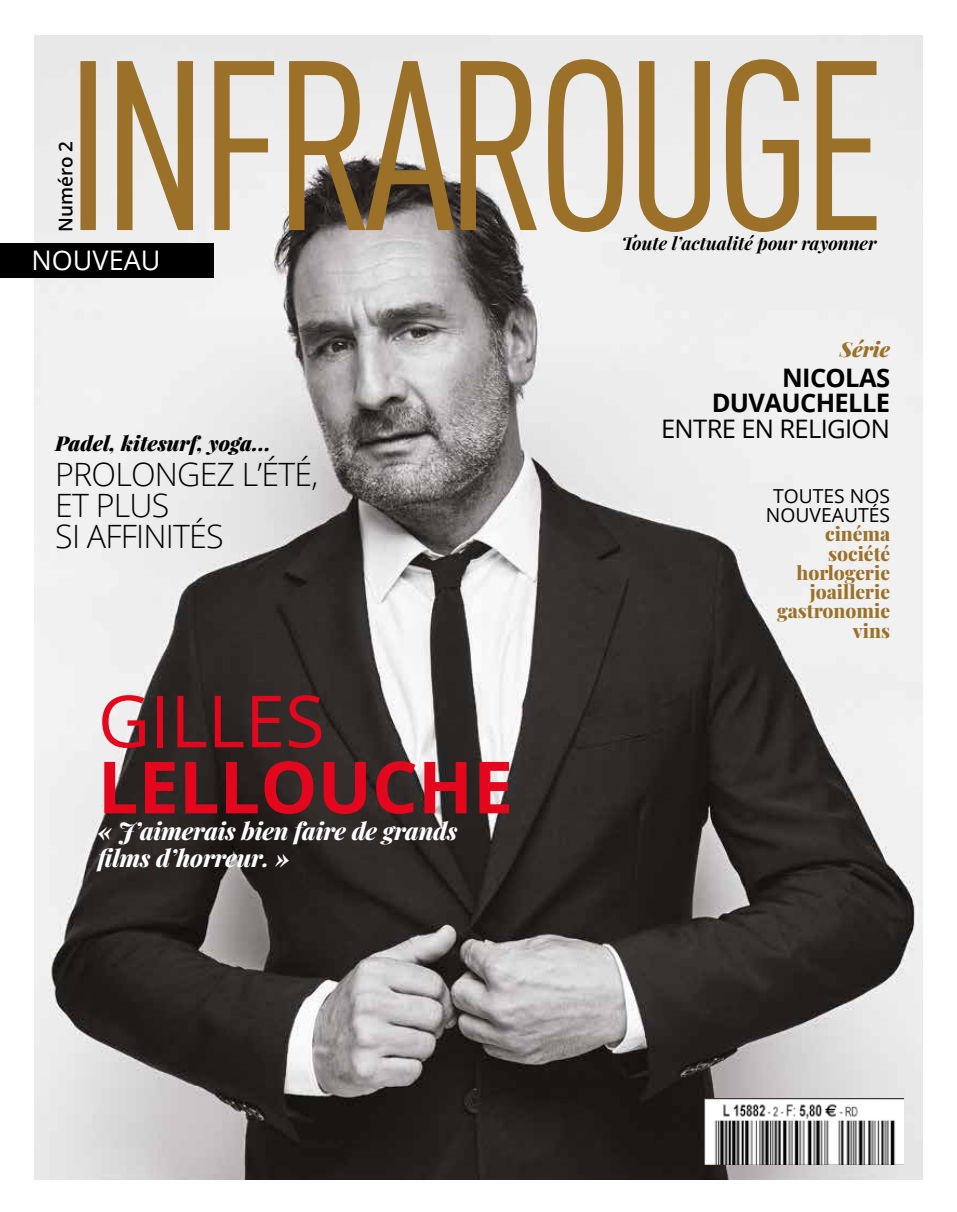
<style>
.page{position:relative;width:957px;height:1212px;background:#fff}
.page>*{position:absolute;margin:0;border:0;box-sizing:border-box;transform-origin:0 0}
.t1{font:700 72px "Open Sans";color:#e3061c}
.t2{font:72px "Open Sans";color:#e3061c}
.t3{font:300 32.1px/30.9px "Open Sans";letter-spacing:-.025em;color:#000}
.t4{font:27px "Open Sans";color:#fff}
.t5{font:700 25.5px/25.5px "Open Sans";letter-spacing:-.025em;color:#000;text-align:right}
.t6{font:25.5px "Open Sans";letter-spacing:-.025em;color:#000}
.t7{font:italic 800 24px/27px "Playfair Display";letter-spacing:-.01em;color:#fff}
.t8{font:italic 900 20.55px "Playfair Display";color:#000}
.t9{font:italic 900 20.55px "Playfair Display";color:#9b7028}
.t10{font:800 19.35px/19.4px "Playfair Display";color:#9b7028;text-align:right}
.t11{font:19.35px/19.4px "Open Sans";color:#000;text-align:center}
.t12{font:600 18.9px "Open Sans";color:#000}
.t13{font:italic 700 18px "Playfair Display";color:#000}
</style>
<div class="page">
<img style="left:34px;top:36px;width:889px;height:1144px">
<svg style="left:80px;top:58px;width:797px;height:175px;background:#c5b59a"></svg>
<svg style="left:704px;top:1098px;width:200px;height:67px"></svg>
<img style="left:704px;top:1099px;width:200px;height:65px">
<div style="left:0;top:244px;width:213px;height:34px;background:#000"></div>
<p class="t12" style="left:53px;top:232px;width:93px;rotate:-90deg">Numéro 2</p>
<h3 class="t4" style="left:32px;top:242px;width:130px">NOUVEAU</h3>
<p class="t8" style="left:55px;top:429px;width:217px">Padel, kitesurf, yoga...</p>
<h2 class="t3" style="left:55px;top:458px;width:264px">PROLONGEZ L’ÉTÉ,<br>ET PLUS<br>SI AFFINITÉS</h2>
<h1 class="t2" style="left:98px;top:672px;width:228px">GILLES</h1>
<h1 class="t1" style="left:98px;top:736px;width:417px">LELLOUCHE</h1>
<p class="t7" style="left:98px;top:816px;width:361px">« J’aimerais bien faire de grands films d’horreur. »</p>
<p class="t13" style="left:622px;top:231px;width:256px">Toute l’actualité pour rayonner</p>
<p class="t9" style="left:840px;top:335px;width:52px">Série</p>
<h3 class="t5" style="left:711px;top:364px;width:180px">NICOLAS<br>DUVAUCHELLE</h3>
<h3 class="t6" style="left:661px;top:411px;width:230px">ENTRE EN RELIGION</h3>
<p class="t11" style="left:766px;top:485px;width:126px">TOUTES NOS<br>NOUVEAUTÉS</p>
<p class="t10" style="left:777px;top:523px;width:114px">cinéma société horlogerie joaillerie gastronomie vins</p>
</div>
